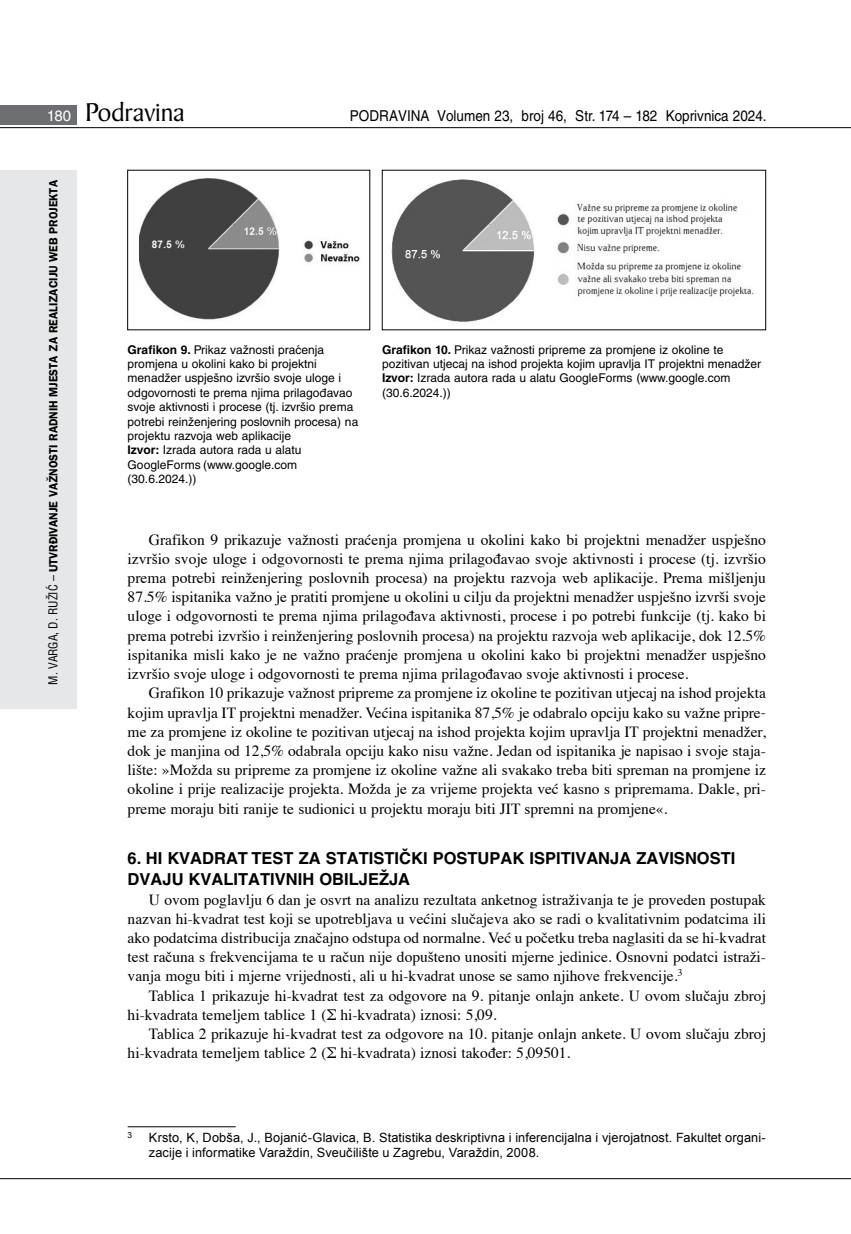
<style>
.page{position:relative;width:851px;height:1234px;background:#fff}
.page>*{position:absolute;margin:0;border:0;box-sizing:border-box;transform-origin:0 0}
.t1{font:27.6px "Baker Signet BT";color:#000}
.t2{font:700 16.5px/21px "Helvetica LT Skin 29";color:#000}
.t3{font:15.45px/19.2px "Times";color:#000;text-align:justify}
.t4{font:15px "Helvetica LT Skin 29";color:#000;scale:.9 1}
.t5{font:12.75px/15.3px "Arial";letter-spacing:.01em;color:#000}
.t6{font:12px/14.4px "Helvetica LT Skin 29";color:#000}
.t7{font:600 12px "ITC Franklin Gothic Skin 29";letter-spacing:-.005em;color:#000;scale:.95 1}
.t8{font:8.4px "Arial";color:#000}
.s1{font-family:"Helvetica LT Skin 29";font-size:15px;color:#fff}
.s2{font-family:"Helvetica LT Skin 29";font-weight:400;font-stretch:condensed}
.s3{font-weight:700}
</style>
<div class="page">
<div style="left:0;top:170px;width:77px;height:538px;background:#e6e7e8"></div>
<div style="left:0;top:105px;width:77px;height:19px;background:#6d6e71"></div>
<hr style="left:0;top:127px;width:850px;height:1px;background:#000">
<hr style="left:0;top:1177px;width:850px;height:1px;background:#000">
<hr style="left:128px;top:1126px;width:108px;height:1px;background:#000">
<img style="left:139px;top:178px;width:221px;height:142px">
<img style="left:391px;top:179px;width:363px;height:143px">
<h1 class="t1" style="left:47px;top:95px;width:139px"><span class="s1">180</span> Podravina</h1>
<p class="t4" style="left:350px;top:107px;width:464px">PODRAVINA Volumen 23, broj 46, Str. 174 – 182 Koprivnica 2024.</p>
<p class="t7" style="left:46px;top:684px;width:532px;rotate:-90deg"><span class="s2">M. VARGA, D. RUŽIĆ –</span> UTVRĐIVANJE VAŽNOSTI RADNIH MJESTA ZA REALIZACIJU WEB PROJEKTA</p>
<p class="t6" style="left:128px;top:342px;width:232px"><span class="s3">Grafikon 9.</span> Prikaz važnosti praćenja promjena u okolini kako bi projektni menadžer uspješno izvršio svoje uloge i odgovornosti te prema njima prilagođavao svoje aktivnosti i procese (tj. izvršio prema potrebi reinženjering poslovnih procesa) na projektu razvoja web aplikacije<br><span class="s3">Izvor:</span> Izrada autora rada u alatu GoogleForms (www.google.com (30.6.2024.))</p>
<p class="t6" style="left:382px;top:342px;width:380px"><span class="s3">Grafikon 10.</span> Prikaz važnosti pripreme za promjene iz okoline te pozitivan utjecaj na ishod projekta kojim upravlja IT projektni menadžer <span class="s3">Izvor:</span> Izrada autora rada u alatu GoogleForms (www.google.com (30.6.2024.))</p>
<p class="t3" style="left:128px;top:528px;width:639px;text-indent:21px">Grafikon 9 prikazuje važnosti praćenja promjena u okolini kako bi projektni menadžer uspješno izvršio svoje uloge i odgovornosti te prema njima prilagođavao svoje aktivnosti i procese (tj. izvršio prema potrebi reinženjering poslovnih procesa) na projektu razvoja web aplikacije. Prema mišljenju 87.5% ispitanika važno je pratiti promjene u okolini u cilju da projektni menadžer uspješno izvrši svoje uloge i odgovornosti te prema njima prilagođava aktivnosti, procese i po potrebi funkcije (tj. kako bi prema potrebi izvršio i reinženjering poslovnih procesa) na projektu razvoja web aplikacije, dok 12.5% ispitanika misli kako je ne važno praćenje promjena u okolini kako bi projektni menadžer uspješno izvršio svoje uloge i odgovornosti te prema njima prilagođavao svoje aktivnosti i procese.</p>
<p class="t3" style="left:128px;top:682px;width:639px;text-indent:21px">Grafikon 10 prikazuje važnost pripreme za promjene iz okoline te pozitivan utjecaj na ishod projekta kojim upravlja IT projektni menadžer. Većina ispitanika 87,5% je odabralo opciju kako su važne pripre&shy;me za promjene iz okoline te pozitivan utjecaj na ishod projekta kojim upravlja IT projektni menadžer, dok je manjina od 12,5% odabrala opciju kako nisu važne. Jedan od ispitanika je napisao i svoje staja&shy;lište: »Možda su pripreme za promjene iz okoline važne ali svakako treba biti spreman na promjene iz okoline i prije realizacije projekta. Možda je za vrijeme projekta već kasno s pripremama. Dakle, pri&shy;preme moraju biti ranije te sudionici u projektu moraju biti JIT spremni na promjene«.</p>
<p class="t2" style="left:128px;top:847px;width:609px">6. HI KVADRAT TEST ZA STATISTIČKI POSTUPAK ISPITIVANJA ZAVISNOSTI<br>DVAJU KVALITATIVNIH OBILJEŽJA</p>
<p class="t3" style="left:128px;top:888px;width:639px;text-indent:21px">U ovom poglavlju 6 dan je osvrt na analizu rezultata anketnog istraživanja te je proveden postupak nazvan hi-kvadrat test koji se upotrebljava u većini slučajeva ako se radi o kvalitativnim podatcima ili ako podatcima distribucija značajno odstupa od normalne. Već u početku treba naglasiti da se hi-kvadrat test računa s frekvencijama te u račun nije dopušteno unositi mjerne jedinice. Osnovni podatci istraži&shy;vanja mogu biti i mjerne vrijednosti, ali u hi-kvadrat unose se samo njihove frekvencije.<sup>3</sup></p>
<p class="t3" style="left:128px;top:984px;width:639px;text-indent:21px">Tablica 1 prikazuje hi-kvadrat test za odgovore na 9. pitanje onlajn ankete. U ovom slučaju zbroj hi-kvadrata temeljem tablice 1 (Σ hi-kvadrata) iznosi: 5,09.</p>
<p class="t3" style="left:128px;top:1022px;width:639px;text-indent:21px">Tablica 2 prikazuje hi-kvadrat test za odgovore na 10. pitanje onlajn ankete. U ovom slučaju zbroj hi-kvadrata temeljem tablice 2 (Σ hi-kvadrata) iznosi također: 5,09501.</p>
<p class="t8" style="left:128px;top:1129px;width:6px">3</p>
<p class="t5" style="left:149px;top:1129px;width:618px">Krsto, K, Dobša, J., Bojanić-Glavica, B. Statistika deskriptivna i inferencijalna i vjerojatnost. Fakultet organi&shy;zacije i informatike Varaždin, Sveučilište u Zagrebu, Varaždin, 2008.</p>
</div>
